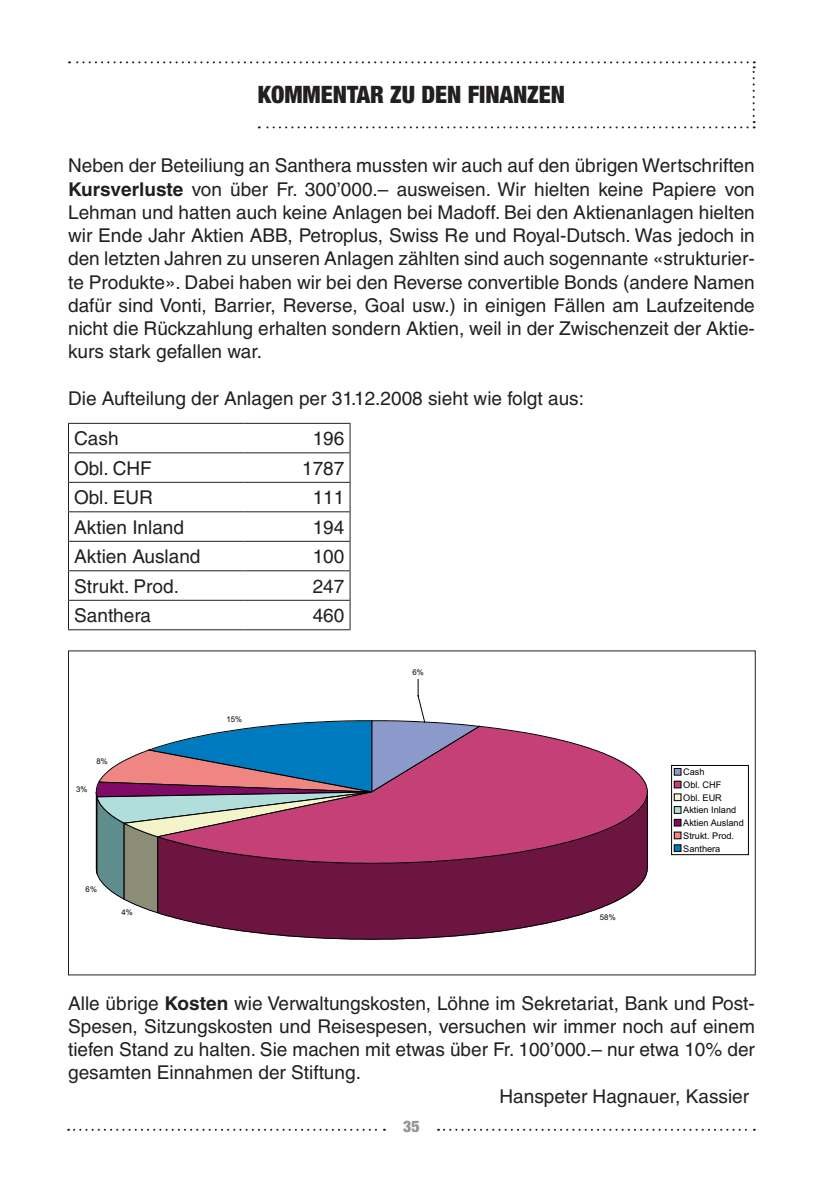
<style>
.page{position:relative;width:840px;height:1191px;background:#fff}
.page>*{position:absolute;margin:0;border:0;box-sizing:border-box;transform-origin:0 0}
.t1{font:900 condensed 24px "Helvetica Neue";color:#231f20}
.t2{font:19px/23.2px "Helvetica";color:#231f20;text-align:justify}
.t3{font:900 condensed 16px "Helvetica Neue";color:#939598}
.t4{font:9.2px/12.8px "Arial";color:#000}
.t5{font:7.8px "Arial";color:#000}
.s1{font-weight:700}
</style>
<div class="page">
<svg style="left:68px;top:1128px;width:317px;height:2px"></svg>
<svg style="left:438px;top:1128px;width:316px;height:2px"></svg>
<svg style="left:69px;top:61px;width:685px;height:67px"></svg>
<hr style="left:68px;top:423px;width:176px;height:1px;background:#231f20">
<hr style="left:244px;top:423px;width:106px;height:1px;background:#231f20">
<hr style="left:68px;top:452px;width:176px;height:1px;background:#231f20">
<hr style="left:244px;top:452px;width:106px;height:1px;background:#231f20">
<hr style="left:68px;top:482px;width:176px;height:1px;background:#231f20">
<hr style="left:244px;top:482px;width:106px;height:1px;background:#231f20">
<hr style="left:68px;top:511px;width:176px;height:1px;background:#231f20">
<hr style="left:244px;top:511px;width:106px;height:1px;background:#231f20">
<hr style="left:68px;top:541px;width:176px;height:1px;background:#231f20">
<hr style="left:244px;top:541px;width:106px;height:1px;background:#231f20">
<hr style="left:68px;top:570px;width:176px;height:1px;background:#231f20">
<hr style="left:244px;top:570px;width:106px;height:1px;background:#231f20">
<hr style="left:68px;top:600px;width:176px;height:1px;background:#231f20">
<svg style="left:68px;top:424px;width:1px;height:205px"></svg>
<hr style="left:244px;top:600px;width:106px;height:1px;background:#231f20">
<svg style="left:349px;top:424px;width:1px;height:205px"></svg>
<hr style="left:68px;top:629px;width:176px;height:1px;background:#231f20">
<hr style="left:244px;top:629px;width:106px;height:1px;background:#231f20">
<svg style="left:96px;top:679px;width:375px;height:234px"></svg>
<svg style="left:157px;top:864px;width:490px;height:76px"></svg>
<svg style="left:155px;top:725px;width:492px;height:139px;background:#9f5e8a"></svg>
<div style="left:671px;top:765px;width:77px;height:89px;border:1px solid #000"></div>
<div style="left:674px;top:768px;width:6px;height:7px;background:#8c99cb"></div>
<div style="left:673px;top:768px;width:7px;height:7px;border:1px solid #000"></div>
<div style="left:673px;top:781px;width:7px;height:7px;border:1px solid #000"></div>
<div style="left:673px;top:794px;width:7px;height:6px;border:1px solid #000"></div>
<div style="left:674px;top:806px;width:6px;height:7px;background:#b1dedb"></div>
<div style="left:673px;top:806px;width:7px;height:7px;border:1px solid #000"></div>
<div style="left:674px;top:819px;width:6px;height:7px;background:#7f0b67"></div>
<div style="left:673px;top:819px;width:7px;height:7px;border:1px solid #000"></div>
<div style="left:673px;top:832px;width:7px;height:7px;border:1px solid #000"></div>
<p class="t1" style="left:257px;top:79px;width:29px">KOMMENTAR</p>
<p class="t1" style="left:390px;top:79px;width:102px">ZU DEN FINAN</p>
<p class="t1" style="left:527px;top:79px;width:25px">ZEN</p>
<p class="t2" style="left:68px;top:154px;width:688px">Neben der Beteiliung an Santhera mussten wir auch auf den übrigen Wertschriften <span class="s1">Kursverluste</span> von über Fr. 300’000.– ausweisen. Wir hielten keine Papiere von Lehman und hatten auch keine Anlagen bei Madoff. Bei den Aktienanlagen hielten wir Ende Jahr Aktien ABB, Petroplus, Swiss Re und Royal-Dutsch. Was jedoch in den letzten Jahren zu unseren Anlagen zählten sind auch sogennante «strukturier&shy;te Produkte». Dabei haben wir bei den Reverse convertible Bonds (andere Namen dafür sind Vonti, Barrier, Reverse, Goal usw.) in einigen Fällen am Laufzeitende nicht die Rückzahlung erhalten sondern Aktien, weil in der Zwischenzeit der Aktie&shy;kurs stark gefallen war.</p>
<p class="t2" style="left:74px;top:378px;width:511px;line-height:40.6px;text-indent:-6px">Die Aufteilung der Anlagen per 31.12.2008 sieht wie folgt aus:<br>Cash</p>
<p class="t2" style="left:312px;top:427px;width:33px">196</p>
<p class="t2" style="left:74px;top:456px;width:79px">Obl. CHF</p>
<p class="t2" style="left:302px;top:456px;width:44px">1787</p>
<p class="t2" style="left:74px;top:486px;width:80px">Obl. EUR</p>
<p class="t2" style="left:312px;top:486px;width:33px">111</p>
<p class="t2" style="left:74px;top:515px;width:111px">Aktien Inland</p>
<p class="t2" style="left:312px;top:515px;width:33px">194</p>
<p class="t2" style="left:74px;top:545px;width:128px">Aktien Ausland</p>
<p class="t2" style="left:312px;top:545px;width:33px">100</p>
<p class="t2" style="left:74px;top:574px;width:106px">Strukt. Prod.</p>
<p class="t2" style="left:312px;top:574px;width:33px">247</p>
<p class="t2" style="left:74px;top:604px;width:78px">Santhera</p>
<p class="t2" style="left:312px;top:604px;width:33px">460</p>
<p class="t5" style="left:76px;top:784px;width:13px">3%</p>
<p class="t5" style="left:96px;top:757px;width:13px">8%</p>
<p class="t5" style="left:86px;top:884px;width:13px">6%</p>
<p class="t5" style="left:121px;top:908px;width:13px">4%</p>
<p class="t5" style="left:226px;top:715px;width:17px">15%</p>
<p class="t5" style="left:412px;top:668px;width:13px">6%</p>
<p class="t5" style="left:599px;top:913px;width:17px">58%</p>
<p class="t4" style="left:682px;top:765px;width:62px">Cash<br>Obl. CHF<br>Obl. EUR<br>Aktien Inland<br>Aktien Ausland<br>Strukt. Prod.<br>Santhera</p>
<p class="t2" style="left:68px;top:991px;width:687px">Alle übrige <span class="s1">Kosten</span> wie Verwaltungskosten, Löhne im Sekretariat, Bank und Post-</p>
<p class="t2" style="left:68px;top:1014px;width:687px">Spesen, Sitzungskosten und Reisespesen, versuchen wir immer noch auf einem</p>
<p class="t2" style="left:68px;top:1037px;width:688px">tiefen Stand zu halten. Sie machen mit etwas über Fr. 100’000.– nur etwa 10% der</p>
<p class="t2" style="left:68px;top:1061px;width:294px">gesamten Einnahmen der Stiftung.</p>
<p class="t2" style="left:499px;top:1084px;width:251px">Hanspeter Hagnauer, Kassier</p>
<p class="t3" style="left:403px;top:1116px;width:18px">35</p>
</div>
